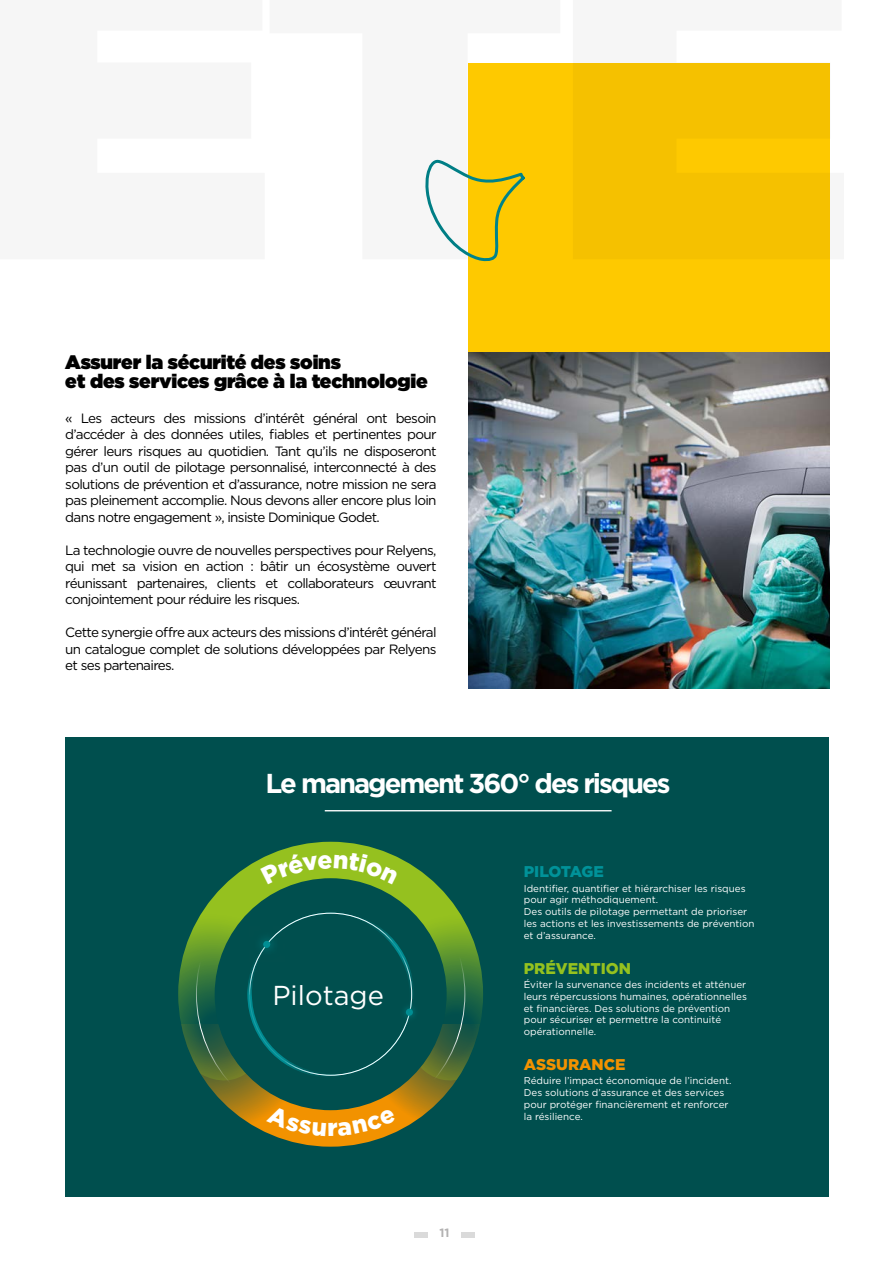
<style>
.page{position:relative;width:893px;height:1263px;background:#fff}
.page>*{position:absolute;margin:0;border:0;box-sizing:border-box;transform-origin:0 0}
.t1{font:700 27.3px "Gotham";letter-spacing:-.075em;color:#fff}
.t2{font:27.3px "Gotham";color:#fff}
.t3{font:900 19.5px/19.5px "Gotham";letter-spacing:-.01em;color:#000}
.t4{font:900 15.6px "Gotham";color:#95c11f}
.t5{font:900 15.6px "Gotham";color:#f39200}
.t6{font:900 15.6px "Gotham";letter-spacing:-.03em;color:#009299}
.t7{font:13.5px/16.5px "Gotham";letter-spacing:-.05em;color:#000;text-align:justify}
.t8{font:700 12px "Gotham";color:#b3b2b2}
.t9{font:9.9px/11.9px "Gotham";color:#fff}
</style>
<div class="page">
<div style="left:414px;top:1232px;width:14px;height:5px;background:#dadada"></div>
<div style="left:461px;top:1232px;width:14px;height:5px;background:#dadada"></div>
<div style="left:65px;top:737px;width:764px;height:460px;background:#004f4e"></div>
<div style="left:178px;top:842px;width:305px;height:305px;border:36px solid #95c11f;border-radius:50%"></div>
<img style="left:255px;top:927px;width:29px;height:35px">
<div style="left:263px;top:941px;width:7px;height:7px;background:#008e93;border-radius:50%"></div>
<img style="left:404px;top:1007px;width:11px;height:18px">
<div style="left:406px;top:1009px;width:7px;height:7px;background:#008e93;border-radius:50%"></div>
<div style="left:247px;top:911px;width:167px;height:166px;border:5px solid #009299;border-radius:50%"></div>
<hr style="left:325px;top:810px;width:287px;height:1px;background:#fff">
<div style="left:468px;top:64px;width:361px;height:625px;background:#fec900"></div>
<img style="left:468px;top:353px;width:361px;height:336px">
<svg style="left:425px;top:159px;width:100px;height:103px"></svg>
<svg style="left:261px;top:852px;width:137px;height:33px;background:#86b623"></svg>
<svg style="left:266px;top:1105px;width:130px;height:31px;background:#e18d05"></svg>
<h2 class="t3" style="left:65px;top:352px;width:364px">Assurer la sécurité des soins<br>et des services grâce à la technologie</h2>
<p class="t7" style="left:65px;top:409px;width:373px">« Les acteurs des missions d’intérêt général ont besoin d’accéder à des données utiles, fiables et pertinentes pour gérer leurs risques au quotidien. Tant qu’ils ne disposeront pas d’un outil de pilotage personnalisé, interconnecté à des solutions de prévention et d’assurance, notre mission ne sera pas pleinement accomplie. Nous devons aller encore plus loin dans notre engagement », insiste Dominique Godet.</p>
<p class="t7" style="left:65px;top:541px;width:373px">La technologie ouvre de nouvelles perspectives pour Relyens, qui met sa vision en action : bâtir un écosystème ouvert réunissant partenaires, clients et collaborateurs œuvrant conjointement pour réduire les risques.</p>
<p class="t7" style="left:65px;top:624px;width:373px">Cette synergie offre aux acteurs des missions d’intérêt général un catalogue complet de solutions développées par Relyens et ses partenaires.</p>
<h1 class="t1" style="left:266px;top:765px;width:407px">Le management 360° des risques</h1>
<h1 class="t2" style="left:272px;top:978px;width:113px">Pilotage</h1>
<p class="t8" style="left:439px;top:1225px;width:12px">11</p>
<p class="t6" style="left:524px;top:861px;width:82px">PILOTAGE</p>
<p class="t9" style="left:524px;top:882px;width:232px">Identifier, quantifier et hiérarchiser les risques pour agir méthodiquement.<br>Des outils de pilotage permettant de prioriser les actions et les investissements de prévention et d’assurance.</p>
<p class="t4" style="left:524px;top:957px;width:109px">PRÉVENTION</p>
<p class="t9" style="left:524px;top:978px;width:225px">Éviter la survenance des incidents et atténuer leurs répercussions humaines, opérationnelles et financières. Des solutions de prévention pour sécuriser et permettre la continuité opérationnelle.</p>
<p class="t5" style="left:524px;top:1054px;width:103px">ASSURANCE</p>
<p class="t9" style="left:524px;top:1075px;width:209px">Réduire l’impact économique de l’incident.<br>Des solutions d’assurance et des services pour protéger financièrement et renforcer la résilience.</p>
</div>
